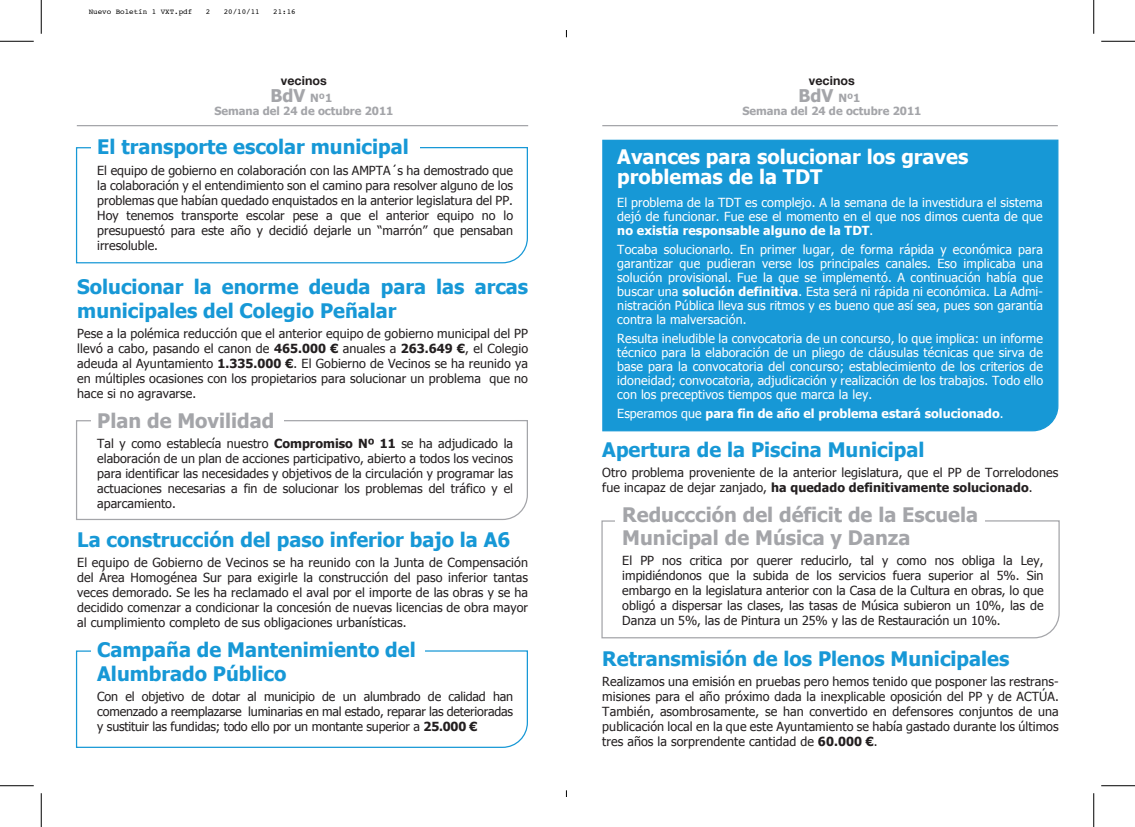
<style>
.page{position:relative;width:1135px;height:827px;background:#fff}
.page>*{position:absolute;margin:0;border:0;box-sizing:border-box;transform-origin:0 0}
.t1{font:700 20px/24px "Tahoma";color:#1798d6}
.t2{font:700 20px/22.5px "Tahoma";color:#a4a5a9}
.t3{font:700 20px/20px "Tahoma";color:#fff}
.t4{font:700 17.5px "Tahoma";color:#a4a5a9}
.t5{font:12.5px/15px "Tahoma";letter-spacing:.005em;color:#231f20;text-align:justify}
.t6{font:12.5px/14px "Tahoma";letter-spacing:.005em;color:#fff;text-align:justify}
.t7{font:700 12.5px "Tahoma";color:#fff}
.t8{font:700 12.5px "Helvetica Neue";color:#231f20}
.t9{font:700 11.25px "Tahoma";color:#a4a5a9}
.t10{font:7.5px "Courier";color:#000}
.s1{font-size:11.25px}
.s2{font-weight:700}
.s3{font-weight:400}
</style>
<div class="page">
<svg style="left:75px;top:650px;width:453px;height:98px"></svg>
<svg style="left:76px;top:420px;width:452px;height:100px"></svg>
<svg style="left:75px;top:147px;width:453px;height:117px"></svg>
<svg style="left:601px;top:520px;width:459px;height:119px"></svg>
<div style="left:602px;top:139px;width:457px;height:293px;background:#1798d6"></div>
<div style="left:92px;top:136px;width:328px;height:28px;background:#fff"></div>
<div style="left:92px;top:632px;width:333px;height:28px;background:#fff"></div>
<div style="left:92px;top:404px;width:192px;height:28px;background:#fff"></div>
<div style="left:616px;top:507px;width:369px;height:28px;background:#fff"></div>
<hr style="left:77px;top:125px;width:451px;height:1px;background:#a4a5a9">
<hr style="left:602px;top:125px;width:456px;height:1px;background:#a4a5a9">
<hr style="left:0;top:41px;width:34px;height:1px;background:#000">
<hr style="left:1101px;top:41px;width:34px;height:1px;background:#000">
<hr style="left:0;top:785px;width:34px;height:1px;background:#000">
<hr style="left:1101px;top:785px;width:34px;height:1px;background:#000">
<hr style="left:41px;top:0;width:1px;height:34px;background:#000">
<hr style="left:41px;top:793px;width:1px;height:34px;background:#000">
<hr style="left:1093px;top:0;width:1px;height:34px;background:#000">
<hr style="left:1093px;top:793px;width:1px;height:34px;background:#000">
<p class="t10" style="left:89px;top:6px;width:105px">Nuevo Boletín 1 VXT.pdf</p>
<p class="t10" style="left:206px;top:6px;width:6px">2</p>
<p class="t10" style="left:224px;top:6px;width:38px">20/10/11</p>
<p class="t10" style="left:273px;top:6px;width:24px">21:16</p>
<p class="t8" style="left:281px;top:73px;width:47px">vecinos</p>
<h2 class="t4" style="left:270px;top:85px;width:63px">BdV <span class="s1">Nº1</span></h2>
<p class="t9" style="left:214px;top:104px;width:181px">Semana del 24 de octubre 2011</p>
<h1 class="t1" style="left:97px;top:134px;width:313px">El transporte escolar municipal</h1>
<p class="t5" style="left:97px;top:162px;width:417px">El equipo de gobierno en colaboración con las AMPTA´s ha demostrado que la colaboración y el entendimiento son el camino para resolver alguno de los problemas que habían quedado enquistados en la anterior legislatura del PP.<br>Hoy tenemos transporte escolar pese a que el anterior equipo no lo presupuestó para este año y decidió dejarle un “marrón” que pensaban irresoluble.</p>
<h1 class="t1" style="left:77px;top:273px;width:452px">Solucionar la enorme deuda para las arcas municipales del Colegio Peñalar</h1>
<p class="t5" style="left:77px;top:325px;width:452px">Pese a la polémica reducción que el anterior equipo de gobierno municipal del PP llevó a cabo, pasando el canon de <span class="s2">465.000 €</span> anuales a <span class="s2">263.649 €</span>, el Colegio adeuda al Ayuntamiento <span class="s2">1.335.000 €</span>. El Gobierno de Vecinos se ha reunido ya en múltiples ocasiones con los propietarios para solucionar un problema que no hace si no agravarse.</p>
<h1 class="t2" style="left:97px;top:408px;width:179px">Plan de Movilidad</h1>
<p class="t5" style="left:97px;top:435px;width:417px">Tal y como establecía nuestro <span class="s2">Compromiso Nº 11</span> se ha adjudicado la elaboración de un plan de acciones participativo, abierto a todos los vecinos para identificar las necesidades y objetivos de la circulación y programar las actuaciones necesarias a fin de solucionar los problemas del tráfico y el aparcamiento.</p>
<h1 class="t1" style="left:77px;top:527px;width:434px">La construcción del paso inferior bajo la A6</h1>
<p class="t5" style="left:77px;top:554px;width:452px">El equipo de Gobierno de Vecinos se ha reunido con la Junta de Compensación del Área Homogénea Sur para exigirle la construcción del paso inferior tantas veces demorado. Se les ha reclamado el aval por el importe de las obras y se ha decidido comenzar a condicionar la concesión de nuevas licencias de obra mayor al cumplimiento completo de sus obligaciones urbanísticas.</p>
<h1 class="t1" style="left:97px;top:637px;width:320px">Campaña de Mantenimiento del<br>Alumbrado Público</h1>
<p class="t5" style="left:97px;top:688px;width:417px">Con el objetivo de dotar al municipio de un alumbrado de calidad han comenzado a reemplazarse luminarias en mal estado, reparar las deterioradas y sustituir las fundidas; todo ello por un montante superior a <span class="s2">25.000 €</span></p>
<p class="t8" style="left:809px;top:73px;width:47px">vecinos</p>
<h2 class="t4" style="left:798px;top:85px;width:63px">BdV <span class="s1">Nº1</span></h2>
<p class="t9" style="left:742px;top:104px;width:181px">Semana del 24 de octubre 2011</p>
<h1 class="t3" style="left:617px;top:146px;width:352px">Avances para solucionar los graves problemas de la TDT</h1>
<p class="t6" style="left:617px;top:195px;width:427px">El problema de la TDT es complejo. A la semana de la investidura el sistema dejó de funcionar. Fue ese el momento en el que nos dimos cuenta de que <span class="s2">no existía responsable alguno de la TDT</span>.</p>
<p class="t6" style="left:617px;top:242px;width:427px">Tocaba solucionarlo. En primer lugar, de forma rápida y económica para garantizar que pudieran verse los principales canales. Eso implicaba una solución provisional. Fue la que se implementó. A continuación había que buscar una <span class="s2">solución definitiva</span>. Esta será ni rápida ni económica. La Admi&shy;nistración Pública lleva sus ritmos y es bueno que así sea, pues son garantía contra la malversación.</p>
<p class="t6" style="left:617px;top:331px;width:427px">Resulta ineludible la convocatoria de un concurso, lo que implica: un informe técnico para la elaboración de un pliego de cláusulas técnicas que sirva de base para la convocatoria del concurso; establecimiento de los criterios de idoneidad; convocatoria, adjudicación y realización de los trabajos. Todo ello con los preceptivos tiempos que marca la ley.</p>
<p class="t7" style="left:617px;top:405px;width:388px"><span class="s3">Esperamos que</span> para fin de año el problema estará solucionado<span class="s3">.</span></p>
<h1 class="t1" style="left:602px;top:437px;width:324px">Apertura de la Piscina Municipal</h1>
<p class="t5" style="left:602px;top:464px;width:457px">Otro problema proveniente de la anterior legislatura, que el PP de Torrelodones fue incapaz de dejar zanjado, <span class="s2">ha quedado definitivamente solucionado</span>.</p>
<h1 class="t2" style="left:622px;top:503px;width:357px">Reduccción del déficit de la Escuela<br>Municipal de Música y Danza</h1>
<p class="t5" style="left:622px;top:552px;width:423px">El PP nos critica por querer reducirlo, tal y como nos obliga la Ley, impidiéndonos que la subida de los servicios fuera superior al 5%. Sin embargo en la legislatura anterior con la Casa de la Cultura en obras, lo que obligó a dispersar las clases, las tasas de Música subieron un 10%, las de Danza un 5%, las de Pintura un 25% y las de Restauración un 10%.</p>
<h1 class="t1" style="left:602px;top:646px;width:409px">Retransmisión de los Plenos Municipales</h1>
<p class="t5" style="left:602px;top:674px;width:458px">Realizamos una emisión en pruebas pero hemos tenido que posponer las restrans&shy;misiones para el año próximo dada la inexplicable oposición del PP y de ACTÚA.<br>También, asombrosamente, se han convertido en defensores conjuntos de una publicación local en la que este Ayuntamiento se había gastado durante los últimos tres años la sorprendente cantidad de <span class="s2">60.000 €</span>.</p>
</div>
